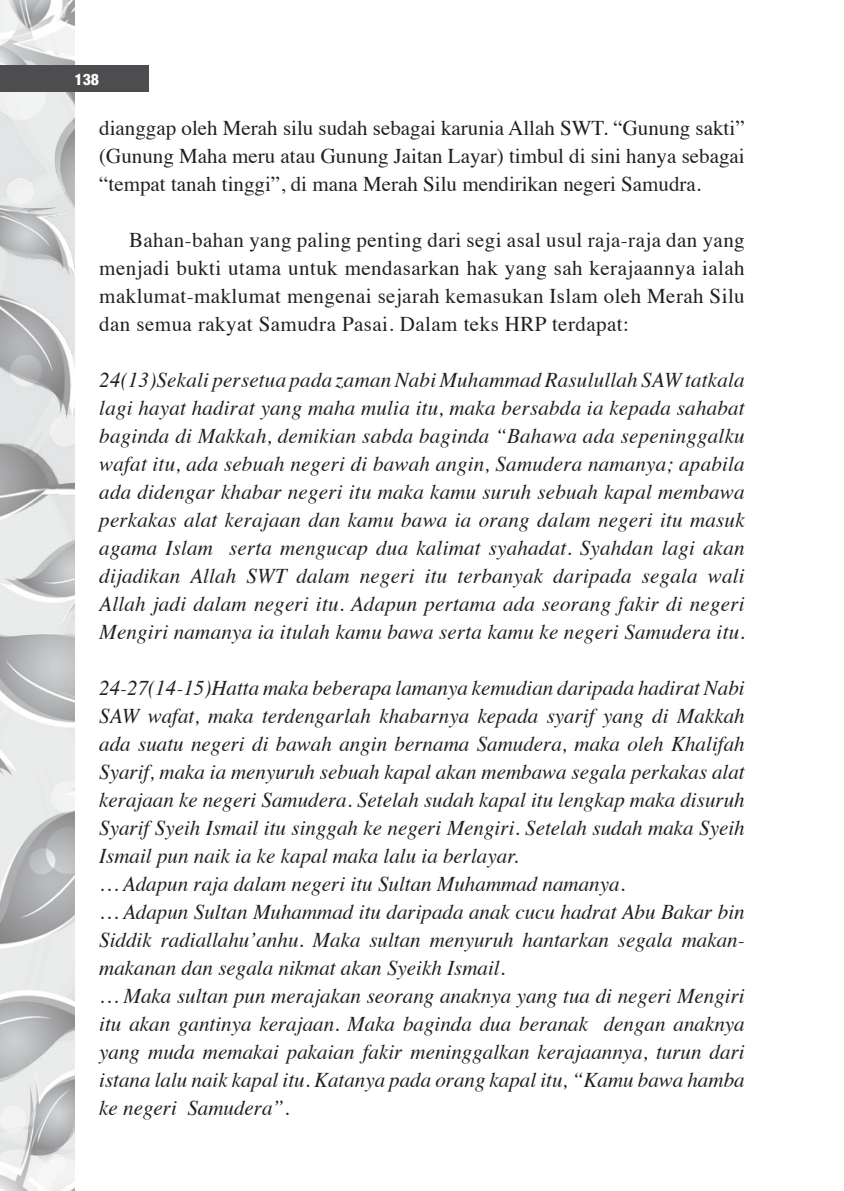
<style>
.page{position:relative;width:844px;height:1191px;background:#fff}
.page>*{position:absolute;margin:0;border:0;box-sizing:border-box;transform-origin:0 0}
.t1{font:italic 21px/28px "Times";color:#231f20;text-align:justify}
.t2{font:21px/28px "Times";letter-spacing:.01em;color:#231f20;text-align:justify}
.t3{font:800 condensed 15.75px "Helvetica Neue";color:#fff}
</style>
<div class="page">
<img style="left:0;top:0;width:74px;height:1191px">
<div style="left:0;top:65px;width:149px;height:27px;background:#4d4d4f"></div>
<p class="t3" style="left:74px;top:70px;width:26px">138</p>
<p class="t2" style="left:99px;top:112px;width:646px">dianggap oleh Merah silu sudah sebagai karunia Allah SWT. “Gunung sakti” (Gunung Maha meru atau Gunung Jaitan Layar) timbul di sini hanya sebagai “tempat tanah tinggi”, di mana Merah Silu mendirikan negeri Samudra.</p>
<p class="t2" style="left:99px;top:224px;width:646px;text-indent:30px">Bahan-bahan yang paling penting dari segi asal usul raja-raja dan yang menjadi bukti utama untuk mendasarkan hak yang sah kerajaannya ialah maklumat-maklumat mengenai sejarah kemasukan Islam oleh Merah Silu dan semua rakyat Samudra Pasai. Dalam teks HRP terdapat:</p>
<p class="t1" style="left:99px;top:364px;width:646px">24(13)Sekali persetua pada zaman Nabi Muhammad Rasulullah SAW tatkala lagi hayat hadirat yang maha mulia itu, maka bersabda ia kepada sahabat baginda di Makkah, demikian sabda baginda “Bahawa ada sepeninggalku wafat itu, ada sebuah negeri di bawah angin, Samudera namanya; apabila ada didengar khabar negeri itu maka kamu suruh sebuah kapal membawa perkakas alat kerajaan dan kamu bawa ia orang dalam negeri itu masuk agama Islam serta mengucap dua kalimat syahadat. Syahdan lagi akan dijadikan Allah SWT dalam negeri itu terbanyak daripada segala wali Allah jadi dalam negeri itu. Adapun pertama ada seorang fakir di negeri Mengiri namanya ia itulah kamu bawa serta kamu ke negeri Samudera itu.</p>
<p class="t1" style="left:99px;top:672px;width:646px;text-align:left">24-27(14-15)Hatta maka beberapa lamanya kemudian daripada hadirat Nabi SAW wafat, maka terdengarlah khabarnya kepada syarif yang di Makkah ada suatu negeri di bawah angin bernama Samudera, maka oleh Khalifah Syarif, maka ia menyuruh sebuah kapal akan membawa segala perkakas alat kerajaan ke negeri Samudera. Setelah sudah kapal itu lengkap maka disuruh Syarif Syeih Ismail itu singgah ke negeri Mengiri. Setelah sudah maka Syeih Ismail pun naik ia ke kapal maka lalu ia berlayar.<br>… Adapun raja dalam negeri itu Sultan Muhammad namanya.<br>… Adapun Sultan Muhammad itu daripada anak cucu hadrat Abu Bakar bin Siddik radiallahu’anhu. Maka sultan menyuruh hantarkan segala makan&shy;makanan dan segala nikmat akan Syeikh Ismail.<br>… Maka sultan pun merajakan seorang anaknya yang tua di negeri Mengiri itu akan gantinya kerajaan. Maka baginda dua beranak dengan anaknya yang muda memakai pakaian fakir meninggalkan kerajaannya, turun dari istana lalu naik kapal itu. Katanya pada orang kapal itu, “Kamu bawa hamba ke negeri Samudera”.</p>
</div>
